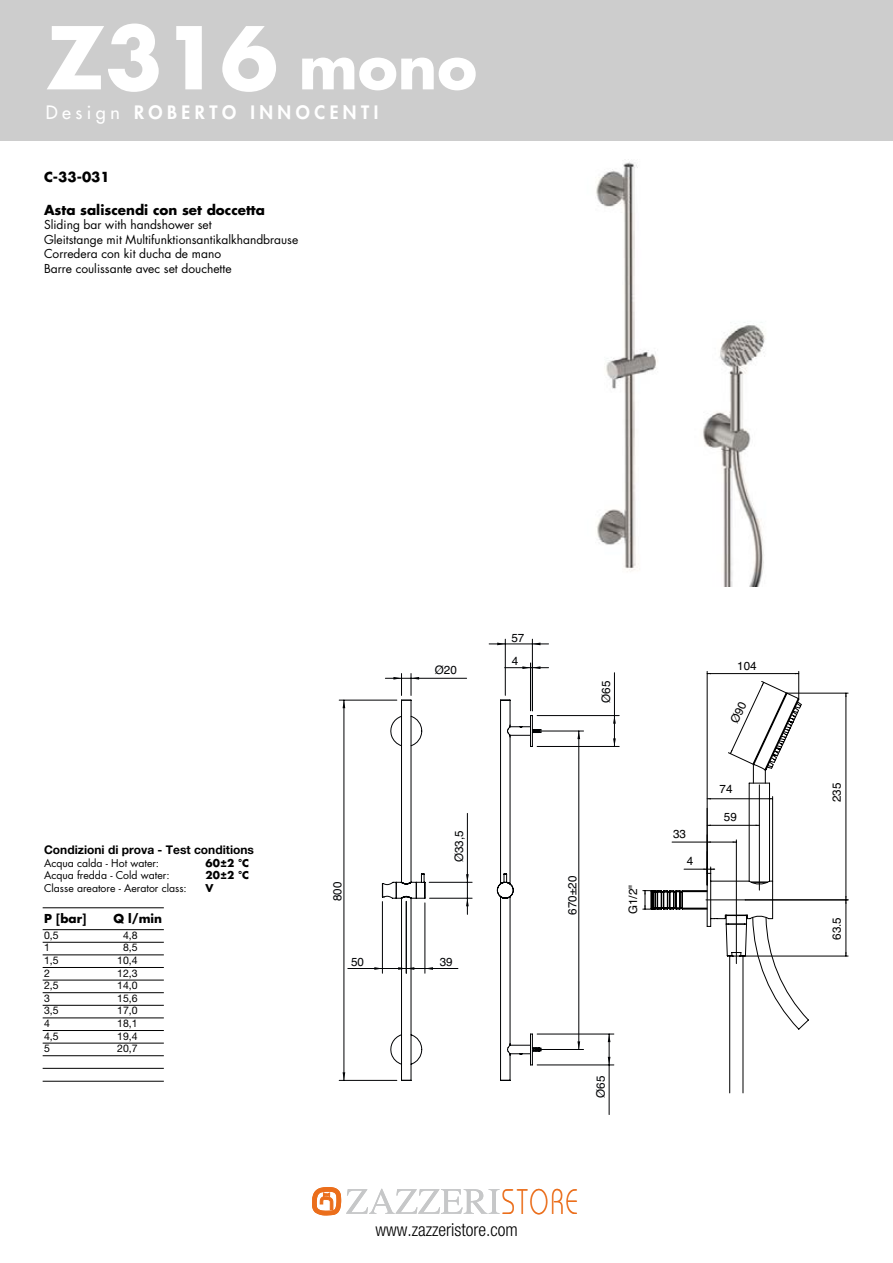
<style>
.page{position:relative;width:893px;height:1263px;background:#fff}
.page>*{position:absolute;margin:0;border:0;box-sizing:border-box;transform-origin:0 0}
.t1{font:700 84px "Futura";color:#fff}
.t2{font:300 35.4px "Bauhaus";letter-spacing:.1em;color:#eb6e1b;scale:.67 1}
.t3{font:800 18px "Futura";letter-spacing:.25em;color:#fff}
.t4{font:300 condensed 18px "Helvetica Neue";color:#000}
.t5{font:700 13.5px "Futura";color:#000}
.t6{font:12px/14.4px "Futura";color:#000}
.t7{font:700 12px "Helvetica Neue";color:#000}
.t8{font:700 12px "Futura";color:#000}
.t9{font:11.7px "Helvetica";color:#000204}
.t10{font:11.7px "Helvetica";color:#000}
.t11{font:10.5px "Futura";color:#000}
.t12{font:10.5px "Helvetica Neue";color:#000}
.t13{font:700 10.5px "Futura";color:#000}
.s1{font-size:60px}
.s2{font-weight:400}
</style>
<div class="page">
<img style="left:596px;top:159px;width:169px;height:428px">
<div style="left:0;top:0;width:893px;height:140px;background:#cdcdcd"></div>
<hr style="left:339px;top:700px;width:58px;height:1px;background:#000204">
<hr style="left:339px;top:1080px;width:58px;height:1px;background:#000204">
<hr style="left:344px;top:700px;width:1px;height:380px;background:#000204">
<hr style="left:348px;top:968px;width:74px;height:1px;background:#000204">
<svg style="left:312px;top:1187px;width:187px;height:28px"></svg>
<hr style="left:535px;top:731px;width:49px;height:1px;background:#000204">
<hr style="left:535px;top:1049px;width:49px;height:1px;background:#000204">
<hr style="left:578px;top:731px;width:1px;height:318px;background:#000204">
<hr style="left:537px;top:715px;width:82px;height:1px;background:#000204">
<hr style="left:537px;top:746px;width:82px;height:1px;background:#000204">
<hr style="left:537px;top:1034px;width:77px;height:1px;background:#000204">
<hr style="left:537px;top:1065px;width:77px;height:1px;background:#000204">
<hr style="left:609px;top:1034px;width:1px;height:80px;background:#000204">
<svg style="left:374px;top:666px;width:167px;height:415px"></svg>
<hr style="left:530px;top:663px;width:1px;height:48px;background:#000204">
<hr style="left:505px;top:667px;width:44px;height:1px;background:#000204">
<svg style="left:497px;top:642px;width:8px;height:2px"></svg>
<hr style="left:505px;top:639px;width:1px;height:56px;background:#000204">
<hr style="left:532px;top:639px;width:1px;height:72px;background:#000204">
<hr style="left:489px;top:644px;width:60px;height:1px;background:#000204">
<hr style="left:43px;top:907px;width:121px;height:1px;background:#000">
<hr style="left:43px;top:929px;width:121px;height:1px;background:#000">
<hr style="left:43px;top:942px;width:121px;height:1px;background:#000">
<hr style="left:43px;top:954px;width:121px;height:1px;background:#000">
<hr style="left:43px;top:967px;width:121px;height:1px;background:#000">
<hr style="left:43px;top:980px;width:121px;height:1px;background:#000">
<hr style="left:43px;top:992px;width:121px;height:1px;background:#000">
<hr style="left:43px;top:1005px;width:121px;height:1px;background:#000">
<hr style="left:43px;top:1018px;width:121px;height:1px;background:#000">
<hr style="left:43px;top:1030px;width:121px;height:1px;background:#000">
<hr style="left:43px;top:1043px;width:121px;height:1px;background:#000">
<hr style="left:43px;top:1055px;width:121px;height:1px;background:#000">
<hr style="left:43px;top:1068px;width:121px;height:1px;background:#000">
<hr style="left:43px;top:1081px;width:121px;height:1px;background:#000">
<hr style="left:787px;top:693px;width:61px;height:1px;background:#000">
<hr style="left:846px;top:693px;width:1px;height:207px;background:#000">
<hr style="left:745px;top:900px;width:103px;height:1px;background:#000">
<hr style="left:740px;top:956px;width:108px;height:1px;background:#000">
<hr style="left:846px;top:900px;width:1px;height:56px;background:#000">
<svg style="left:729px;top:692px;width:80px;height:402px"></svg>
<svg style="left:613px;top:671px;width:189px;height:292px"></svg>
<h1 class="t1" style="left:46px;top:2px;width:433px">Z316 <span class="s1">mono</span></h1>
<h3 class="t3" style="left:46px;top:101px;width:334px"><span class="s2">Design</span> ROBERTO INNOCENTI</h3>
<p class="t5" style="left:44px;top:168px;width:67px">C-33-031</p>
<p class="t5" style="left:44px;top:201px;width:222px">Asta saliscendi con set doccetta</p>
<p class="t6" style="left:44px;top:218px;width:256px">Sliding bar with handshower set<br>Gleitstange mit Multifunktionsantikalkhandbrause Corredera con kit ducha de mano<br>Barre coulissante avec set douchette</p>
<p class="t9" style="left:435px;top:662px;width:24px">Ø20</p>
<p class="t9" style="left:511px;top:629px;width:15px">57</p>
<p class="t9" style="left:512px;top:653px;width:8px">4</p>
<p class="t9" style="left:598px;top:703px;width:24px;rotate:-90deg">Ø65</p>
<p class="t9" style="left:451px;top:862px;width:33px;rotate:-90deg">Ø33,5</p>
<p class="t7" style="left:44px;top:842px;width:211px">Condizioni di prova - Test conditions</p>
<p class="t11" style="left:44px;top:856px;width:117px">Acqua calda - Hot water:</p>
<p class="t13" style="left:206px;top:856px;width:45px">60±2 °C</p>
<p class="t11" style="left:44px;top:869px;width:127px">Acqua fredda - Cold water:</p>
<p class="t13" style="left:206px;top:868px;width:45px">20±2 °C</p>
<p class="t11" style="left:44px;top:881px;width:144px">Classe areatore - Aerator class:</p>
<p class="t13" style="left:206px;top:881px;width:9px">V</p>
<p class="t10" style="left:624px;top:914px;width:31px;rotate:-90deg">G1/2"</p>
<p class="t9" style="left:564px;top:915px;width:40px;rotate:-90deg">670±20</p>
<p class="t9" style="left:330px;top:901px;width:21px;rotate:-90deg">800</p>
<p class="t8" style="left:44px;top:910px;width:44px">P [bar]</p>
<p class="t8" style="left:113px;top:910px;width:50px">Q l/min</p>
<p class="t12" style="left:44px;top:929px;width:16px">0,5</p>
<p class="t12" style="left:123px;top:929px;width:16px">4,8</p>
<p class="t12" style="left:44px;top:941px;width:7px">1</p>
<p class="t12" style="left:123px;top:941px;width:16px">8,5</p>
<p class="t12" style="left:44px;top:954px;width:16px">1,5</p>
<p class="t12" style="left:117px;top:954px;width:22px">10,4</p>
<p class="t12" style="left:44px;top:966px;width:7px">2</p>
<p class="t12" style="left:117px;top:966px;width:22px">12,3</p>
<p class="t12" style="left:44px;top:979px;width:16px">2,5</p>
<p class="t12" style="left:117px;top:979px;width:22px">14,0</p>
<p class="t12" style="left:44px;top:992px;width:7px">3</p>
<p class="t12" style="left:117px;top:992px;width:22px">15,6</p>
<p class="t12" style="left:44px;top:1004px;width:16px">3,5</p>
<p class="t12" style="left:117px;top:1004px;width:22px">17,0</p>
<p class="t12" style="left:44px;top:1017px;width:7px">4</p>
<p class="t12" style="left:117px;top:1017px;width:22px">18,1</p>
<p class="t12" style="left:44px;top:1029px;width:16px">4,5</p>
<p class="t12" style="left:117px;top:1029px;width:22px">19,4</p>
<p class="t12" style="left:44px;top:1042px;width:7px">5</p>
<p class="t12" style="left:117px;top:1042px;width:22px">20,7</p>
<p class="t9" style="left:337px;top:954px;width:28px">3950</p>
<p class="t9" style="left:440px;top:954px;width:15px">39</p>
<p class="t9" style="left:593px;top:1098px;width:24px;rotate:-90deg">Ø65</p>
<p class="t10" style="left:737px;top:656px;width:21px">104</p>
<p class="t10" style="left:673px;top:825px;width:15px">33</p>
<p class="t10" style="left:687px;top:852px;width:8px">4</p>
<p class="t10" style="left:720px;top:780px;width:15px">74</p>
<p class="t10" style="left:724px;top:808px;width:15px">59</p>
<h2 class="t2" style="left:502px;top:1181px;width:115px">STORE</h2>
<h3 class="t4" style="left:376px;top:1219px;width:144px">www.zazzeristore.com</h3>
<p class="t10" style="left:828px;top:802px;width:21px;rotate:-90deg">235</p>
<p class="t10" style="left:828px;top:940px;width:24px;rotate:-90deg">63.5</p>
</div>
